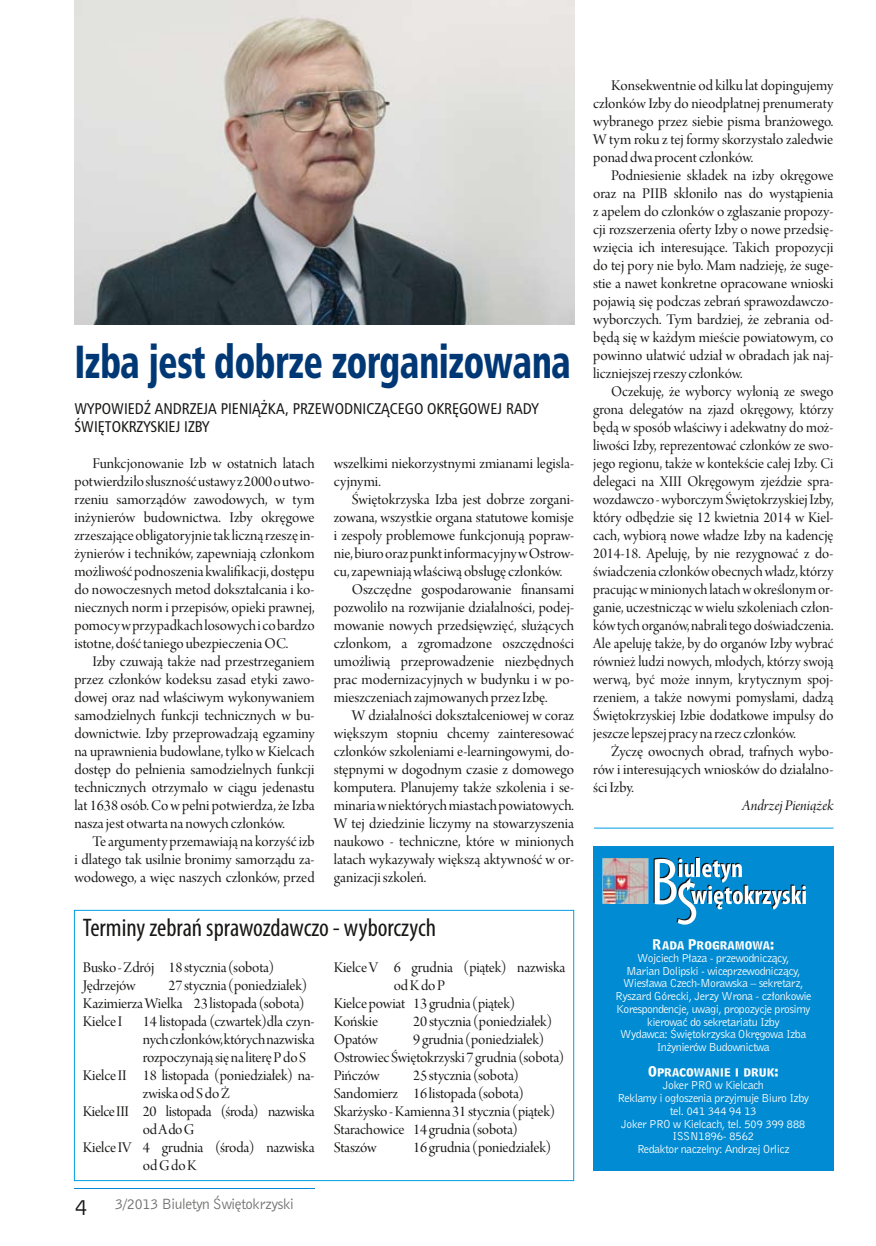
<style>
.page{position:relative;width:876px;height:1246px;background:#fff}
.page>*{position:absolute;margin:0;border:0;box-sizing:border-box;transform-origin:0 0}
.t1{font:45px "Humnst 777 Blk Cn PL";letter-spacing:-.015em;color:#003876;scale:.8 1}
.t2{font:condensed 25.5px "Myriad Pro";color:#181716}
.t3{font:21px "Bell Gothic PL";color:#181716}
.t4{font:15.75px/18px "Arno Pro Display";letter-spacing:-.005em;color:#181716;text-align:justify}
.t5{font:15.75px "Arno Pro Display";letter-spacing:-.025em;color:#181716}
.t6{font:15.75px "Arno Pro Italic Display";color:#181716}
.t7{font:15px "Humnst 777 Cn PL";color:#181716}
.t8{font:13.5px "Bell Gothic PL";letter-spacing:-.05em;color:#6f6f6e}
.t9{font:10.5px/12.8px "Bell Gothic PL";letter-spacing:-.05em;color:#fff;text-align:center}
.t10{font:8.25px "Bell Cent Bd List PL";color:#fff}
</style>
<div class="page">
<hr style="left:74px;top:1188px;width:241px;height:1px;background:#008bd2">
<hr style="left:74px;top:54px;width:241px;height:1px;background:#008bd2">
<div style="left:74px;top:910px;width:500px;height:271px;border:1px solid #009ee3"></div>
<div style="left:593px;top:846px;width:240px;height:324px;background:#008bd2"></div>
<svg style="left:603px;top:858px;width:45px;height:46px"></svg>
<img style="left:603px;top:859px;width:45px;height:44px">
<svg style="left:654px;top:858px;width:152px;height:67px"></svg>
<hr style="left:594px;top:828px;width:239px;height:1px;background:#009ee3">
<img style="left:75px;top:0;width:499px;height:324px">
<h1 class="t1" style="left:74px;top:332px;width:622px">Izba jest dobrze zorganizowana</h1>
<p class="t7" style="left:74px;top:399px;width:259px">WYPOWI EDŹ AND RZEJA PI ENIĄŻKA, PRZEWOD</p>
<p class="t7" style="left:353px;top:399px;width:162px">NICZĄCEGO OKRĘGOWEJ RADY</p>
<p class="t7" style="left:74px;top:417px;width:122px">ŚWI ĘTO KRZYSKI EJ IZBY</p>
<p class="t4" style="left:334px;top:455px;width:242px">wszelkimi niekorzystnymi zmianami legisla&shy;cyjnymi.</p>
<p class="t4" style="left:352px;top:491px;width:224px">Świętokrzyska Izba jest dobrze zorgani-</p>
<p class="t4" style="left:334px;top:509px;width:242px">zowana, wszystkie organa statutowe komisje</p>
<p class="t4" style="left:334px;top:527px;width:242px">i zespoły problemowe funkcjonują popraw-</p>
<p class="t4" style="left:334px;top:545px;width:242px">nie, biuro oraz punkt informacyjny wOstrow-</p>
<p class="t4" style="left:334px;top:563px;width:230px">cu, zapewniają właściwą obsługę członków.</p>
<p class="t4" style="left:352px;top:581px;width:224px">Oszczędne gospodarowanie finansami</p>
<p class="t4" style="left:334px;top:599px;width:242px">pozwoliło na rozwijanie działalności, podej-</p>
<p class="t4" style="left:334px;top:617px;width:242px">mowanie nowych przedsięwzięć, służących</p>
<p class="t4" style="left:334px;top:635px;width:242px">członkom, a zgromadzone oszczędności</p>
<p class="t4" style="left:334px;top:653px;width:242px">umożliwią przeprowadzenie niezbędnych</p>
<p class="t4" style="left:334px;top:671px;width:242px">prac modernizacyjnych w budynku i w po-</p>
<p class="t4" style="left:334px;top:689px;width:215px">mieszczeniach zajmowanych przez Izbę.</p>
<p class="t4" style="left:352px;top:707px;width:224px">W działalności dokształceniowej w coraz</p>
<p class="t4" style="left:334px;top:725px;width:242px">większym stopniu chcemy zainteresować</p>
<p class="t4" style="left:334px;top:743px;width:242px">członków szkoleniami e-learningowymi, do-</p>
<p class="t4" style="left:334px;top:761px;width:242px">stępnymi w dogodnym czasie z domowego</p>
<p class="t4" style="left:334px;top:779px;width:242px">komputera. Planujemy także szkolenia i se-</p>
<p class="t4" style="left:334px;top:797px;width:242px">minaria wniektórych miastach powiatowych.</p>
<p class="t4" style="left:334px;top:815px;width:242px">W tej dziedzinie liczymy na stowarzyszenia</p>
<p class="t4" style="left:334px;top:833px;width:242px">naukowo - techniczne, które w minionych</p>
<p class="t4" style="left:334px;top:851px;width:242px">latach wykazywały większą aktywność w or-</p>
<p class="t4" style="left:334px;top:869px;width:94px">ganizacji szkoleń.</p>
<p class="t4" style="left:74px;top:455px;width:242px;text-indent:18px">Funkcjonowanie Izb w ostatnich latach potwierdziło słuszność ustawy z2000 outwo&shy;rzeniu samorządów zawodowych, w tym inżynierów budownictwa. Izby okręgowe zrzeszające obligatoryjnie tak liczną rzeszę in&shy;żynierów i techników, zapewniają członkom możliwość podnoszenia kwalifikacji, dostępu do nowoczesnych metod dokształcania i ko&shy;niecznych norm i przepisów, opieki prawnej, pomocy wprzypadkach losowych ico bardzo istotne, dość taniego ubezpieczenia OC.</p>
<p class="t4" style="left:74px;top:653px;width:242px;text-indent:18px">Izby czuwają także nad przestrzeganiem przez członków kodeksu zasad etyki zawo&shy;dowej oraz nad właściwym wykonywaniem samodzielnych funkcji technicznych w bu&shy;downictwie. Izby przeprowadzają egzaminy na uprawnienia budowlane, tylko w Kielcach dostęp do pełnienia samodzielnych funkcji technicznych otrzymało w ciągu jedenastu lat 1638 osób. Co wpełni potwierdza, że Izba nasza jest otwarta na nowych członków.</p>
<p class="t4" style="left:74px;top:833px;width:242px;text-indent:18px">Te argumenty przemawiają na korzyść izb i dlatego tak usilnie bronimy samorządu za&shy;wodowego, a więc naszych członków, przed</p>
<h2 class="t2" style="left:83px;top:912px;width:355px">Terminy zebrań sprawozdawczo - wyborczych</h2>
<p class="t4" style="left:334px;top:959px;width:233px">Kielce V 6 grudnia (piątek) nazwiska</p>
<p class="t4" style="left:394px;top:977px;width:53px">od K do P</p>
<p class="t4" style="left:334px;top:995px;width:183px">Kielce powiat 13 grudnia (piątek)</p>
<p class="t4" style="left:334px;top:1013px;width:46px">Końskie</p>
<p class="t4" style="left:413px;top:1013px;width:140px">20 stycznia (poniedziałek)</p>
<p class="t4" style="left:334px;top:1031px;width:45px">Opatów</p>
<p class="t4" style="left:83px;top:959px;width:193px">Busko - Zdrój 18 stycznia (sobota)<br>Jędrzejów</p>
<p class="t4" style="left:83px;top:977px;width:226px;text-align:left;text-indent:86px">27 stycznia (poniedziałek)<br>Kazimierza Wielka 23 listopada (sobota)<br>Kielce I</p>
<p class="t4" style="left:143px;top:1013px;width:173px">14 listopada (czwartek)dla czyn-</p>
<p class="t4" style="left:143px;top:1031px;width:173px">nych członków, których nazwiska</p>
<p class="t4" style="left:143px;top:1049px;width:165px">rozpoczynają się na literę P do S</p>
<p class="t4" style="left:83px;top:1067px;width:233px">Kielce II 18 listopada (poniedziałek) na-</p>
<p class="t4" style="left:143px;top:1085px;width:88px">zwiska od S do Ż</p>
<p class="t5" style="left:83px;top:1103px;width:233px">Kielce III 20 listopada (środa) nazwiska</p>
<p class="t4" style="left:143px;top:1121px;width:53px">od A do G</p>
<p class="t4" style="left:83px;top:1139px;width:233px">Kielce IV 4 grudnia (środa) nazwiska</p>
<p class="t4" style="left:143px;top:1157px;width:55px">od G do K</p>
<p class="t4" style="left:334px;top:1031px;width:232px;text-align:left;text-indent:80px">9 grudnia (poniedziałek)<br>Ostrowiec Świętokrzyski 7 grudnia (sobota)<br>Pińczów</p>
<p class="t4" style="left:334px;top:1067px;width:223px;text-align:left;text-indent:80px">25 stycznia (sobota)<br>Sandomierz 16 listopada (sobota)<br>Skarżysko - Kamienna 31 stycznia (piątek)<br>Starachowice 14 grudnia (sobota)<br>Staszów</p>
<p class="t4" style="left:413px;top:1139px;width:139px">16 grudnia (poniedziałek)</p>
<h3 class="t3" style="left:74px;top:1192px;width:15px">4</h3>
<p class="t8" style="left:115px;top:1194px;width:181px">3/2013 Biuletyn Świętokrzyski</p>
<p class="t4" style="left:593px;top:77px;width:242px;text-indent:18px">Konsekwentnie od kilku lat dopingujemy członków Izby do nieodpłatnej prenumeraty wybranego przez siebie pisma branżowego.<br>W tym roku z tej formy skorzystało zaledwie ponad dwa procent członków.</p>
<p class="t4" style="left:593px;top:167px;width:242px;text-indent:18px">Podniesienie składek na izby okręgowe oraz na PIIB skłoniło nas do wystąpienia z apelem do członków o zgłaszanie propozy&shy;cji rozszerzenia oferty Izby o nowe przedsię&shy;wzięcia ich interesujące. Takich propozycji do tej pory nie było. Mam nadzieję, że suge&shy;stie a nawet konkretne opracowane wnioski pojawią się podczas zebrań sprawozdawczo&shy;wyborczych. Tym bardziej, że zebrania od&shy;będą się w każdym mieście powiatowym, co powinno ułatwić udział w obradach jak naj&shy;liczniejszej rzeszy członków.</p>
<p class="t4" style="left:593px;top:383px;width:242px;text-indent:18px">Oczekuję, że wyborcy wyłonią ze swego grona delegatów na zjazd okręgowy, którzy będą w sposób właściwy i adekwatny do moż&shy;liwości Izby, reprezentować członków ze swo&shy;jego regionu, także w kontekście całej Izby. Ci delegaci na XIII Okręgowym zjeździe spra&shy;wozdawczo - wyborczym Świętokrzyskiej Izby, który odbędzie się 12 kwietnia 2014 w Kiel&shy;cach, wybiorą nowe władze Izby na kadencję 2014-18. Apeluję, by nie rezygnować z do&shy;świadczenia członków obecnych władz, którzy pracując wminionych latach wokreślonym or&shy;ganie, uczestnicząc w wielu szkoleniach człon&shy;ków tych organów, nabrali tego doświadczenia.<br>Ale apeluję także, by do organów Izby wybrać również ludzi nowych, młodych, którzy swoją werwą, być może innym, krytycznym spoj&shy;rzeniem, a także nowymi pomysłami, dadzą Świętokrzyskiej Izbie dodatkowe impulsy do jeszcze lepszej pracy na rzecz członków.</p>
<p class="t4" style="left:593px;top:743px;width:242px;text-indent:18px">Życzę owocnych obrad, trafnych wybo&shy;rów i interesujących wniosków do działalno&shy;ści Izby.</p>
<p class="t6" style="left:742px;top:797px;width:93px">Andrzej Pieniążek</p>
<p class="t10" style="left:653px;top:940px;width:123px">Rada Programowa:</p>
<p class="t9" style="left:615px;top:951px;width:198px">Wojciech Płaza - przewodniczący,<br>Marian Dolipski - wiceprzewodniczący, Wiesława Czech-Morawska – sekretarz, Ryszard Górecki, Jerzy Wrona - członkowie Korespondencje, uwagi, propozycje prosimy kierować do sekretariatu Izby<br>Wydawca: Świętokrzyska Okręgowa Izba Inżynierów Budownictwa</p>
<p class="t10" style="left:648px;top:1067px;width:132px">Opracowanie i druk:</p>
<p class="t9" style="left:617px;top:1078px;width:193px">Joker PRO w Kielcach<br>Reklamy i ogłoszenia przyjmuje Biuro Izby tel. 041 344 94 13<br>Joker PRO w Kielcach, tel. 509 399 888<br>ISSN1896- 8562<br>Redaktor naczelny: Andrzej Orlicz</p>
</div>
